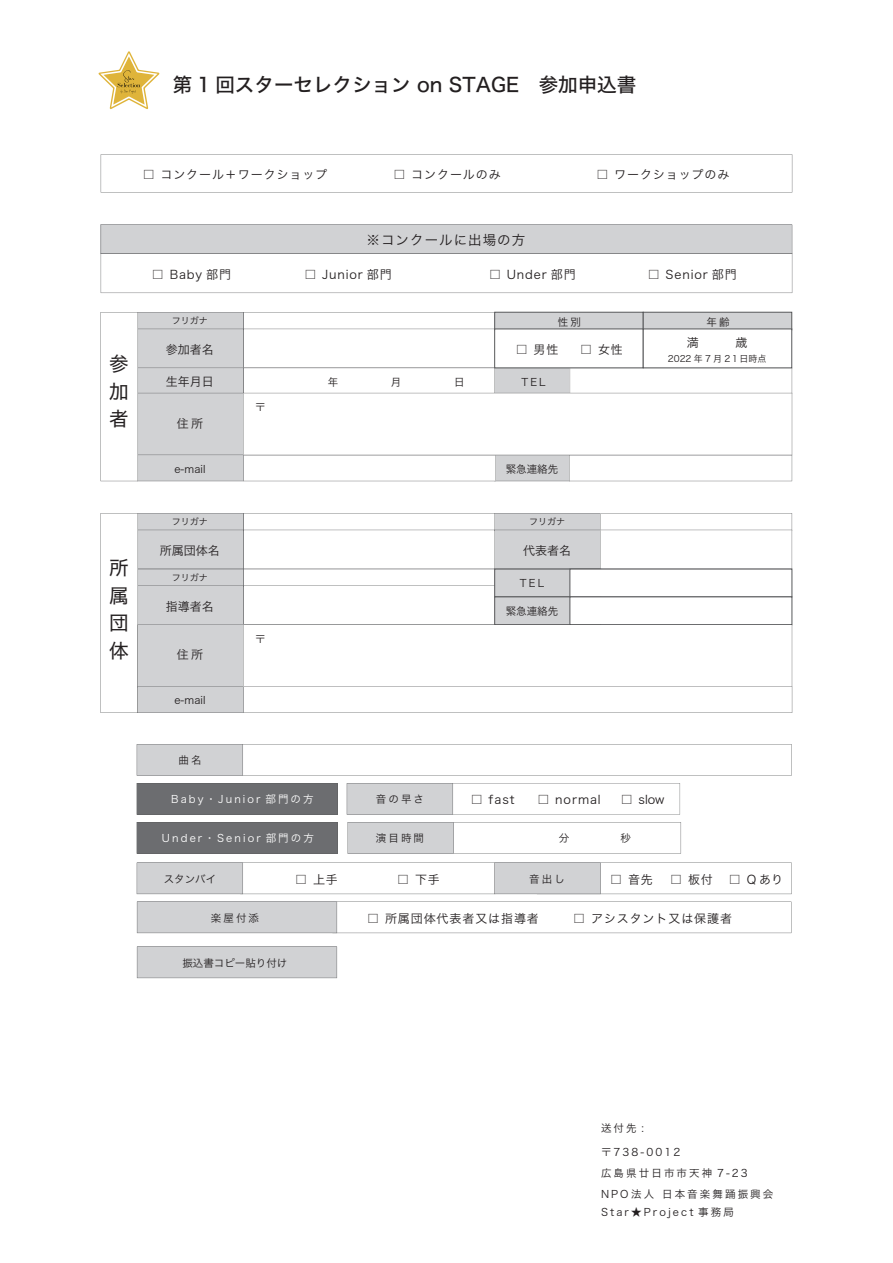
<style>
.page{position:relative;width:893px;height:1263px;background:#fff}
.page>*{position:absolute;margin:0;border:0;box-sizing:border-box;transform-origin:0 0}
.t1{font:19.5px "Hiragino Sans W5";color:#231f20}
.t2{font:19.5px/27.8px "Hiragino Sans W4";color:#231f20;text-align:justify}
.t3{font:13.5px "Hiragino Sans W3";letter-spacing:.075em;color:#231f20}
.t4{font:12px "Hiragino Sans W3";letter-spacing:.075em;color:#231f20}
.t5{font:10.5px/21px "Hiragino Sans W3";letter-spacing:.2em;color:#231f20}
.t6{font:10.5px "Hiragino Sans W3";letter-spacing:.2em;color:#fff}
.t7{font:10.5px "Hiragino Sans W3";color:#231f20}
.t8{font:9px "Hiragino Sans W3";color:#231f20}
</style>
<div class="page">
<svg style="left:101px;top:154px;width:691px;height:39px"></svg>
<svg style="left:101px;top:312px;width:691px;height:169px"></svg>
<svg style="left:101px;top:513px;width:691px;height:200px"></svg>
<svg style="left:137px;top:744px;width:655px;height:32px"></svg>
<svg style="left:347px;top:783px;width:333px;height:31px"></svg>
<svg style="left:137px;top:862px;width:655px;height:32px"></svg>
<svg style="left:137px;top:902px;width:654px;height:31px"></svg>
<div style="left:137px;top:947px;width:200px;height:31px;background:#d1d2d4"></div>
<svg style="left:98px;top:51px;width:61px;height:58px"></svg>
<svg style="left:101px;top:225px;width:691px;height:68px"></svg>
<svg style="left:347px;top:822px;width:334px;height:32px"></svg>
<svg style="left:136px;top:822px;width:202px;height:32px;background:#6b6c6f"></svg>
<div style="left:136px;top:783px;width:202px;height:31px;background:#6c6d70"></div>
<h1 class="t1" style="left:173px;top:67px;width:465px">第 1 回スターセレクション on STAGE　参加申込書</h1>
<p class="t4" style="left:143px;top:163px;width:186px">□ コンクール＋ワークショップ</p>
<p class="t4" style="left:393px;top:163px;width:109px">□ コンクールのみ</p>
<p class="t4" style="left:596px;top:163px;width:134px">□ ワークショップのみ</p>
<h1 class="t2" style="left:109px;top:348px;width:20px">参加者</h1>
<h1 class="t2" style="left:109px;top:552px;width:21px">所属団体</h1>
<p class="t3" style="left:367px;top:228px;width:160px">※コンクールに出場の方</p>
<p class="t4" style="left:152px;top:264px;width:81px">□ Baby 部門</p>
<p class="t4" style="left:304px;top:264px;width:89px">□ Junior 部門</p>
<p class="t4" style="left:489px;top:264px;width:88px">□ Under 部門</p>
<p class="t4" style="left:648px;top:264px;width:91px">□ Senior 部門</p>
<p class="t8" style="left:172px;top:313px;width:37px">フリガナ</p>
<p class="t5" style="left:558px;top:310px;width:25px">性別</p>
<p class="t5" style="left:706px;top:310px;width:25px">年齢</p>
<p class="t4" style="left:516px;top:339px;width:44px">□ 男性</p>
<p class="t4" style="left:580px;top:339px;width:44px">□ 女性</p>
<p class="t4" style="left:687px;top:331px;width:62px">満　 　歳</p>
<p class="t8" style="left:668px;top:350px;width:100px">2022 年 7 月 2１日時点</p>
<p class="t4" style="left:166px;top:339px;width:49px">参加者名</p>
<p class="t4" style="left:166px;top:370px;width:49px">生年月日</p>
<p class="t4" style="left:177px;top:412px;width:28px">住所</p>
<p class="t5" style="left:521px;top:370px;width:26px">TEL</p>
<p class="t5" style="left:255px;top:396px;width:12px">〒</p>
<p class="t5" style="left:174px;top:457px;width:33px">e-mail</p>
<p class="t8" style="left:172px;top:514px;width:37px">フリガナ</p>
<p class="t4" style="left:160px;top:540px;width:61px">所属団体名</p>
<p class="t8" style="left:172px;top:570px;width:37px">フリガナ</p>
<p class="t4" style="left:166px;top:596px;width:49px">指導者名</p>
<p class="t4" style="left:177px;top:644px;width:28px">住所</p>
<p class="t5" style="left:174px;top:689px;width:33px">e-mail</p>
<p class="t5" style="left:178px;top:749px;width:25px">曲名</p>
<p class="t5" style="left:255px;top:628px;width:12px">〒</p>
<p class="t6" style="left:171px;top:790px;width:144px">Baby・Junior 部門の方</p>
<p class="t5" style="left:506px;top:457px;width:54px">緊急連絡先</p>
<p class="t8" style="left:529px;top:514px;width:37px">フリガナ</p>
<p class="t4" style="left:523px;top:540px;width:49px">代表者名</p>
<p class="t5" style="left:520px;top:571px;width:26px">TEL</p>
<p class="t5" style="left:506px;top:600px;width:54px">緊急連絡先</p>
<p class="t5" style="left:376px;top:788px;width:50px">音の早さ</p>
<p class="t4" style="left:471px;top:789px;width:45px">□ fast</p>
<p class="t4" style="left:537px;top:789px;width:65px">□ normal</p>
<p class="t4" style="left:621px;top:789px;width:45px">□ slow</p>
<p class="t6" style="left:162px;top:829px;width:153px">Under・Senior 部門の方</p>
<p class="t5" style="left:376px;top:827px;width:50px">演目時間</p>
<p class="t5" style="left:608px;top:827px;width:25px">　秒</p>
<p class="t5" style="left:164px;top:868px;width:54px">スタンバイ</p>
<p class="t4" style="left:295px;top:868px;width:44px">□ 上手</p>
<p class="t4" style="left:397px;top:868px;width:44px">□ 下手</p>
<p class="t5" style="left:529px;top:868px;width:37px">音出し</p>
<p class="t4" style="left:610px;top:868px;width:44px">□ 音先</p>
<p class="t4" style="left:670px;top:868px;width:44px">□ 板付</p>
<p class="t4" style="left:729px;top:868px;width:56px">□ Q あり</p>
<p class="t5" style="left:211px;top:907px;width:50px">楽屋付添</p>
<p class="t4" style="left:367px;top:907px;width:173px">□ 所属団体代表者又は指導者</p>
<p class="t4" style="left:573px;top:907px;width:160px">□ アシスタント又は保護者</p>
<p class="t7" style="left:182px;top:954px;width:106px">振込書コピー貼り付け</p>
<p class="t5" style="left:601px;top:1117px;width:44px">送付先 :</p>
<p class="t5" style="left:601px;top:1141px;width:174px">〒738-0012<br>広島県廿日市市天神 7-23<br>NPO法人 日本音楽舞踊振興会</p>
<p class="t5" style="left:601px;top:1201px;width:134px">Star★Project 事務局</p>
</div>
